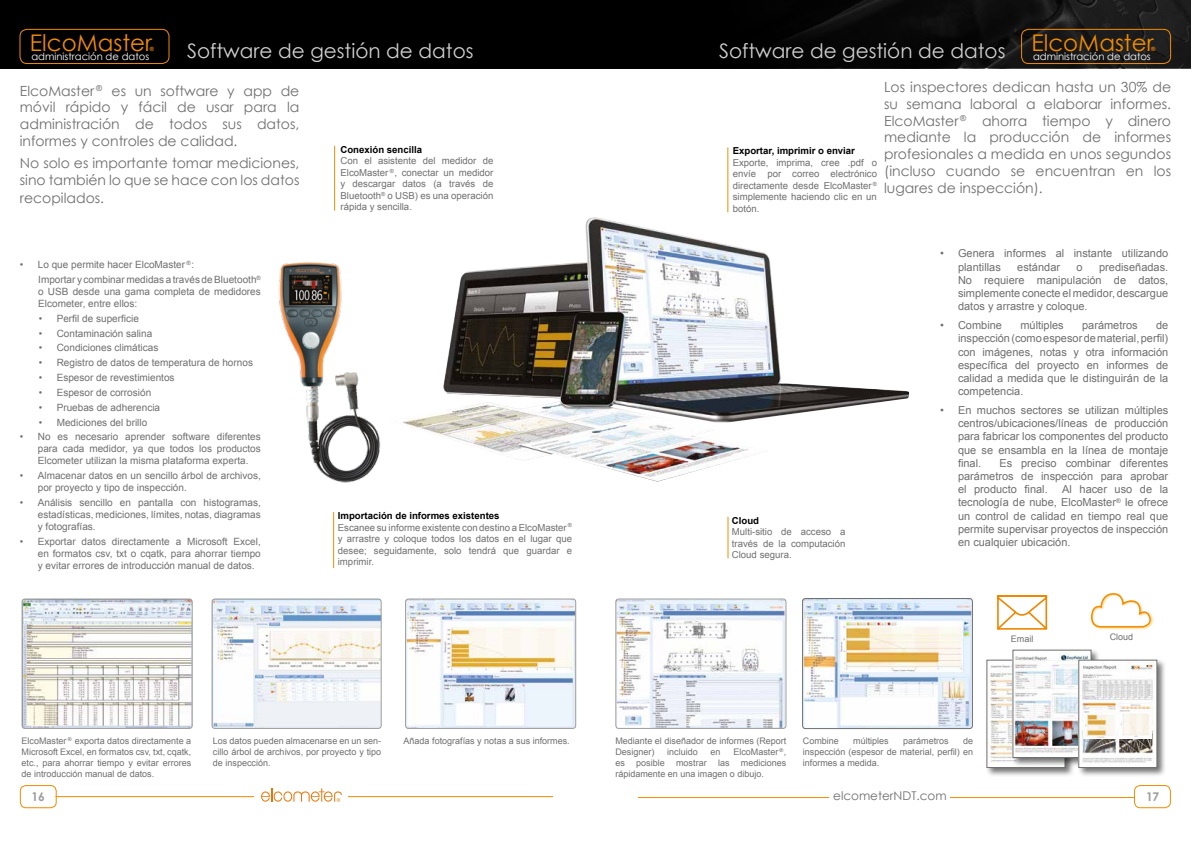
<style>
.page{position:relative;width:1191px;height:842px;background:#fff}
.page>*{position:absolute;margin:0;border:0;box-sizing:border-box;transform-origin:0 0}
.t1{font:22.9px "Century Gothic";color:#f28c00}
.t2{font:20px "Century Gothic";color:#d0d0d0}
.t3{font:14px/16.8px "Century Gothic";color:#706f6f;text-align:justify}
.t4{font:12px "Century Gothic";color:#706f6f}
.t5{font:700 12px "Century Gothic";color:#9d9d9c}
.t6{font:11px/13.2px "Arial";color:#706f6f;text-align:justify}
.t7{font:10px/12px "Arial";color:#706f6f}
.t8{font:10px "Century Gothic";color:#fff}
.t9{font:9.6px/11.5px "Arial";color:#706f6f;text-align:justify}
.t10{font:700 9.6px "Arial";color:#000}
.t11{font:9px/10.8px "Arial";color:#706f6f;text-align:justify}
.t12{font:700 5.8px "Arial";color:#f28c00}
.s1{font-weight:700;color:#000}
</style>
<div class="page">
<svg style="left:0;top:0;width:1191px;height:68px;background:#050505"></svg>
<div style="left:1134px;top:785px;width:36px;height:23px;border:1px solid #f28c00;border-radius:6px"></div>
<div style="left:20px;top:785px;width:37px;height:23px;border:1px solid #f28c00;border-radius:6px"></div>
<hr style="left:56px;top:796px;width:497px;height:1px;background:#f28c00">
<hr style="left:638px;top:797px;width:496px;height:1px;background:#f28c00">
<div style="left:255px;top:784px;width:93px;height:23px;background:#fff"></div>
<svg style="left:261px;top:788px;width:81px;height:14px"></svg>
<div style="left:829px;top:784px;width:121px;height:33px;background:#fff"></div>
<img style="left:24px;top:600px;width:167px;height:127px">
<div style="left:22px;top:598px;width:171px;height:131px;border:1px solid #9d9d9c;border-radius:3px"></div>
<img style="left:213px;top:600px;width:167px;height:127px">
<div style="left:211px;top:598px;width:171px;height:131px;border:1px solid #9d9d9c;border-radius:3px"></div>
<img style="left:407px;top:600px;width:167px;height:127px">
<div style="left:405px;top:598px;width:171px;height:131px;border:1px solid #9d9d9c;border-radius:3px"></div>
<svg style="left:997px;top:595px;width:50px;height:35px"></svg>
<img style="left:1090px;top:592px;width:64px;height:38px">
<svg style="left:1091px;top:593px;width:59px;height:34px"></svg>
<img style="left:617px;top:600px;width:167px;height:127px">
<div style="left:615px;top:598px;width:171px;height:131px;border:1px solid #9d9d9c;border-radius:3px"></div>
<img style="left:804px;top:600px;width:167px;height:127px">
<div style="left:802px;top:598px;width:171px;height:131px;border:1px solid #706f6f;border-radius:3px"></div>
<hr style="left:727px;top:517px;width:1px;height:41px;background:#f28c00">
<hr style="left:333px;top:512px;width:1px;height:56px;background:#f28c00">
<hr style="left:334px;top:146px;width:1px;height:65px;background:#f28c00">
<hr style="left:727px;top:147px;width:1px;height:65px;background:#f28c00">
<img style="left:278px;top:262px;width:103px;height:221px">
<img style="left:402px;top:217px;width:507px;height:265px">
<div style="left:985px;top:658px;width:89px;height:119px;background:#000;opacity:.55"></div>
<img style="left:988px;top:662px;width:23px;height:104px">
<div style="left:986px;top:660px;width:79px;height:108px;border:1px solid #706f6f"></div>
<div style="left:1011px;top:648px;width:89px;height:119px;background:#000;opacity:.55"></div>
<img style="left:1014px;top:652px;width:75px;height:104px">
<div style="left:1012px;top:650px;width:79px;height:108px;border:1px solid #706f6f"></div>
<div style="left:1077px;top:658px;width:89px;height:119px;background:#000;opacity:.55"></div>
<img style="left:1080px;top:662px;width:75px;height:104px">
<div style="left:1078px;top:660px;width:79px;height:108px;border:1px solid #706f6f"></div>
<img style="left:1118px;top:709px;width:33px;height:30px">
<img style="left:1083px;top:710px;width:33px;height:29px">
<div style="left:20px;top:29px;width:149px;height:35px;border:1px solid #f28c00;border-radius:7px"></div>
<div style="left:1021px;top:29px;width:149px;height:35px;border:1px solid #f28c00;border-radius:7px"></div>
<h1 class="t1" style="left:30px;top:27px;width:123px">ElcoMaster</h1>
<p class="t12" style="left:150px;top:45px;width:6px">®</p>
<p class="t8" style="left:31px;top:49px;width:119px">administración de datos</p>
<h2 class="t2" style="left:187px;top:36px;width:288px">Software de gestión de datos</h2>
<h2 class="t2" style="left:719px;top:36px;width:288px">Software de gestión de datos</h2>
<h1 class="t1" style="left:1031px;top:27px;width:123px">ElcoMaster</h1>
<p class="t12" style="left:1151px;top:45px;width:6px">®</p>
<p class="t8" style="left:1033px;top:49px;width:119px">administración de datos</p>
<h3 class="t3" style="left:20px;top:82px;width:281px">ElcoMaster <sup>®</sup> es un software y app de móvil rápido y fácil de usar para la administración de todos sus datos, informes y controles de calidad.</h3>
<h3 class="t3" style="left:20px;top:154px;width:281px;line-height:17.4px">No solo es importante tomar mediciones, sino también lo que se hace con los datos recopilados.</h3>
<p class="t10" style="left:340px;top:143px;width:83px">Conexión sencilla</p>
<p class="t9" style="left:340px;top:155px;width:154px">Con el asistente del medidor de ElcoMaster <sup>®</sup>, conectar un medidor y descargar datos (a través de Bluetooth<sup>®</sup> o USB) es una operación rápida y sencilla.</p>
<p class="t3" style="left:884px;top:78px;width:288px">Los inspectores dedican hasta un 30% de su semana laboral a elaborar informes.<br>ElcoMaster <sup>®</sup> ahorra tiempo y dinero mediante la producción de informes profesionales a medida en unos segundos (incluso cuando se encuentran en los lugares de inspección).</p>
<p class="t10" style="left:732px;top:145px;width:124px">Exportar, imprimir o enviar</p>
<p class="t9" style="left:732px;top:157px;width:146px">Exporte, imprima, cree .pdf o envíe por correo electrónico directamente desde ElcoMaster <sup>® </sup>simplemente haciendo clic en un botón.</p>
<p class="t7" style="left:38px;top:257px;width:224px;line-height:14.8px;text-indent:-18px">• Lo que permite hacer ElcoMaster <sup>®</sup>:<br>Importar y combinar medidas a través de Bluetooth<sup>®</sup></p>
<p class="t7" style="left:38px;top:285px;width:224px">o USB desde una gama completa de medidores<br>Elcometer, entre ellos:</p>
<p class="t7" style="left:39px;top:312px;width:102px">• Perfil de superficie</p>
<p class="t7" style="left:39px;top:327px;width:115px">• Contaminación salina</p>
<p class="t7" style="left:39px;top:342px;width:121px">• Condiciones climáticas</p>
<p class="t7" style="left:39px;top:357px;width:216px">• Registro de datos de temperatura de hornos</p>
<p class="t7" style="left:39px;top:372px;width:137px">• Espesor de revestimientos</p>
<p class="t7" style="left:39px;top:386px;width:114px">• Espesor de corrosión</p>
<p class="t7" style="left:39px;top:401px;width:123px">• Pruebas de adherencia</p>
<p class="t7" style="left:39px;top:416px;width:110px">• Mediciones del brillo</p>
<p class="t7" style="left:38px;top:431px;width:224px;text-align:justify;text-indent:-18px">• No es necesario aprender software diferentes para cada medidor, ya que todos los productos Elcometer utilizan la misma plataforma experta.</p>
<p class="t7" style="left:38px;top:470px;width:224px;text-indent:-18px">• Almacenar datos en un sencillo árbol de archivos, por proyecto y tipo de inspección.</p>
<p class="t7" style="left:38px;top:497px;width:224px;text-align:justify;text-indent:-18px">• Análisis sencillo en pantalla con histogramas, estadísticas, mediciones, límites, notas, diagramas y fotografías.</p>
<p class="t7" style="left:38px;top:535px;width:224px;text-align:justify;text-indent:-18px">• Exportar datos directamente a Microsoft Excel, en formatos csv, txt o cqatk, para ahorrar tiempo y evitar errores de introducción manual de datos.</p>
<p class="t9" style="left:338px;top:510px;width:236px;text-align:left"><span class="s1">Importación de informes existentes<br></span>Escanee su informe existente con destino a ElcoMaster <sup>® </sup>y arrastre y coloque todos los datos en el lugar que desee; seguidamente, solo tendrá que guardar e imprimir.</p>
<p class="t10" style="left:732px;top:514px;width:29px">Cloud</p>
<p class="t9" style="left:732px;top:526px;width:115px">Multi-sitio de acceso a través de la computación Cloud segura.</p>
<p class="t6" style="left:958px;top:247px;width:212px;text-indent:-18px">• Genera informes al instante utilizando plantillas</p>
<p class="t6" style="left:1017px;top:260px;width:44px">estándar</p>
<p class="t6" style="left:1076px;top:260px;width:8px">o</p>
<p class="t6" style="left:958px;top:260px;width:212px;text-indent:141px">prediseñadas.<br>No requiere manipulación de datos, simplemente conecte el medidor, descargue datos y arrastre y coloque.</p>
<p class="t6" style="left:940px;top:319px;width:64px">• Combine</p>
<p class="t6" style="left:1020px;top:319px;width:45px">múltiples</p>
<p class="t6" style="left:1082px;top:319px;width:57px">parámetros</p>
<p class="t6" style="left:958px;top:319px;width:212px;text-indent:198px">de inspección (como espesor de material, perfil) con imágenes, notas y otra información específica del proyecto en informes de calidad a medida que le distinguirán de la competencia.</p>
<p class="t6" style="left:958px;top:404px;width:212px;text-indent:-18px">• En muchos sectores se utilizan múltiples centros/ubicaciones/líneas de producción para fabricar los componentes del producto que se ensambla en la línea de montaje final.</p>
<p class="t6" style="left:958px;top:456px;width:212px;text-indent:41px">Es preciso combinar diferentes parámetros de inspección para aprobar el producto final.</p>
<p class="t6" style="left:958px;top:483px;width:212px;text-indent:104px">Al hacer uso de la tecnología de nube, ElcoMaster<sup>®</sup> le ofrece un control de calidad en tiempo real que permite supervisar proyectos de inspección en cualquier ubicación.</p>
<p class="t11" style="left:1010px;top:633px;width:24px">Email</p>
<p class="t11" style="left:1109px;top:632px;width:25px">Cloud</p>
<p class="t11" style="left:22px;top:736px;width:171px">ElcoMaster <sup>®</sup> exporta datos directamente a Microsoft Excel, en formatos csv, txt, cqatk, etc., para ahorrar tiempo y evitar errores de introducción manual de datos.</p>
<p class="t11" style="left:213px;top:736px;width:170px">Los datos pueden almacenarse en un sen&shy;cillo árbol de archivos, por proyecto y tipo de inspección.</p>
<p class="t11" style="left:403px;top:735px;width:168px">Añada fotografías y notas a sus informes.</p>
<p class="t11" style="left:615px;top:736px;width:173px">Mediante el diseñador de informes (Report<br>Designer)</p>
<p class="t11" style="left:667px;top:747px;width:32px">incluido</p>
<p class="t11" style="left:710px;top:747px;width:12px">en</p>
<p class="t11" style="left:733px;top:747px;width:55px">ElcoMaster <sup>®</sup>,</p>
<p class="t11" style="left:615px;top:758px;width:11px">es</p>
<p class="t11" style="left:636px;top:758px;width:30px">posible</p>
<p class="t11" style="left:676px;top:758px;width:32px">mostrar</p>
<p class="t11" style="left:718px;top:758px;width:13px">las</p>
<p class="t11" style="left:615px;top:758px;width:173px;text-indent:126px">mediciones rápidamente en una imagen o dibujo.</p>
<p class="t11" style="left:803px;top:735px;width:38px">Combine</p>
<p class="t11" style="left:853px;top:735px;width:37px">múltiples</p>
<p class="t11" style="left:903px;top:735px;width:47px">parámetros</p>
<p class="t11" style="left:803px;top:735px;width:172px;text-indent:160px">de inspección (espesor de material, perfil) en informes a medida.</p>
<p class="t5" style="left:32px;top:788px;width:15px">16</p>
<p class="t4" style="left:833px;top:788px;width:115px">elcometerNDT.com</p>
<p class="t5" style="left:1146px;top:787px;width:15px">17</p>
</div>
